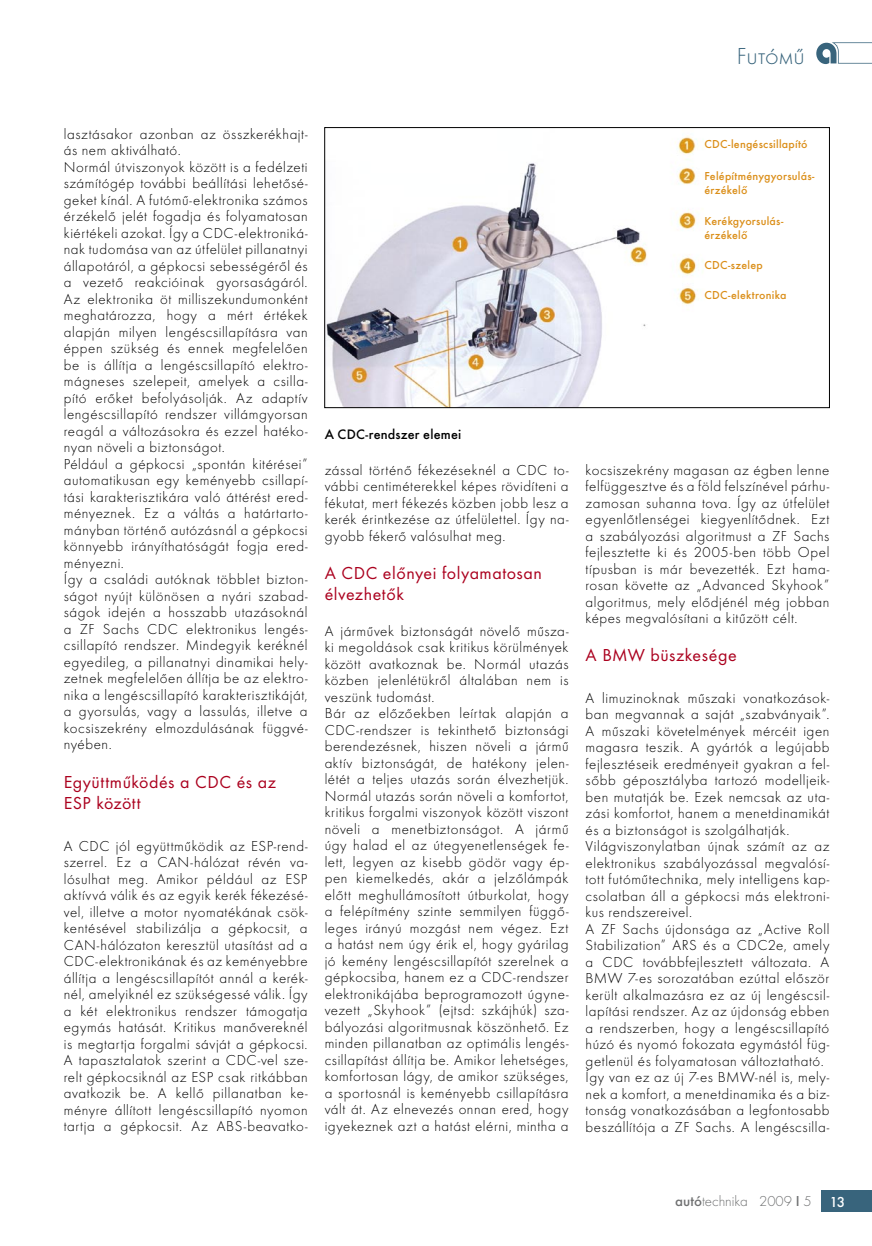
<style>
.page{position:relative;width:872px;height:1246px;background:#fff}
.page>*{position:absolute;margin:0;border:0;box-sizing:border-box;transform-origin:0 0}
.fülcim{font:300 24px "Futura TOT";color:#38647c}
.alcim{font:18px/21.6px "Futura TOT Boo";letter-spacing:.03em;color:#ab011e}
.szöveg{font:300 15px/16.5px "Futura TOT";letter-spacing:.035em;color:#000;text-align:justify}
.t1{font:300 15px "Futura TOT";color:#707172}
.t2{font:500 15px "Futura TOT";color:#fff}
.kepalairas{font:500 14.25px "Futura TOT";letter-spacing:.01em;color:#000}
.kepalairas-2{font:500 12px/14.4px "Futura TOT";letter-spacing:.02em;color:#db8f1a}
.s1{font-weight:500}
</style>
<div class="page">
<div style="left:821px;top:1191px;width:51px;height:21px;background:#38647c"></div>
<svg style="left:816px;top:42px;width:56px;height:22px"></svg>
<img style="left:326px;top:136px;width:377px;height:270px">
<div style="left:324px;top:127px;width:505px;height:281px;border:1px solid #000"></div>
<p class="fülcim" style="left:737px;top:42px;width:70px">Futómű</p>
<p class="szöveg" style="left:64px;top:126px;width:245px">lasztásakor azonban az összkerékhajt&shy;ás nem aktiválható.</p>
<p class="szöveg" style="left:64px;top:159px;width:245px">Normál útviszonyok között is a fedélzeti számítógép további beállítási lehetősé&shy;geket kínál. A futómű-elektronika számos érzékelő jelét fogadja és folyamatosan kiértékeli azokat. Így a CDC-elektroniká&shy;nak tudomása van az útfelület pillanatnyi állapotáról, a gépkocsi sebességéről és a vezető reakcióinak gyorsaságáról.<br>Az elektronika öt milliszekundumonként meghatározza, hogy a mért értékek alapján milyen lengéscsillapításra van éppen szükség és ennek megfelelően be is állítja a lengéscsillapító elektro&shy;mágneses szelepeit, amelyek a csilla&shy;pító erőket befolyásolják. Az adaptív lengéscsillapító rendszer villámgyorsan reagál a változásokra és ezzel hatéko&shy;nyan növeli a biztonságot.</p>
<p class="szöveg" style="left:64px;top:456px;width:245px">Például a gépkocsi „spontán kitérései” automatikusan egy keményebb csillapí&shy;tási karakterisztikára való áttérést ered&shy;ményeznek. Ez a váltás a határtarto&shy;mányban történő autózásnál a gépkocsi könnyebb irányíthatóságát fogja ered&shy;ményezni.</p>
<p class="szöveg" style="left:64px;top:571px;width:245px">Így a családi autóknak többlet bizton&shy;ságot nyújt különösen a nyári szabad&shy;ságok idején a hosszabb utazásoknál a ZF Sachs CDC elektronikus lengés&shy;csillapító rendszer. Mindegyik keréknél egyedileg, a pillanatnyi dinamikai hely&shy;zetnek megfelelően állítja be az elektro&shy;nika a lengéscsillapító karakterisztikáját, a gyorsulás, vagy a lassulás, illetve a kocsiszekrény elmozdulásának függvé&shy;nyében.</p>
<p class="alcim" style="left:64px;top:770px;width:214px">Együttműködés a CDC és az<br>ESP között</p>
<p class="szöveg" style="left:64px;top:837px;width:245px">A CDC jól együttműködik az ESP-rend&shy;szerrel. Ez a CAN-hálózat révén va&shy;lósulhat meg. Amikor például az ESP aktívvá válik és az egyik kerék fékezésé&shy;vel, illetve a motor nyomatékának csök&shy;kentésével stabilizálja a gépkocsit, a CAN-hálózaton keresztül utasítást ad a CDC-elektronikának és az keményebbre állítja a lengéscsillapítót annál a kerék&shy;nél, amelyiknél ez szükségessé válik. Így a két elektronikus rendszer támogatja egymás hatását. Kritikus manővereknél is megtartja forgalmi sávját a gépkocsi.<br>A tapasztalatok szerint a CDC-vel sze&shy;relt gépkocsiknál az ESP csak ritkábban avatkozik be. A kellő pillanatban ke&shy;ményre állított lengéscsillapító nyomon tartja a gépkocsit. Az ABS-beavatko-</p>
<p class="kepalairas" style="left:325px;top:425px;width:138px">A CDC-rendszer elemei</p>
<p class="szöveg" style="left:325px;top:462px;width:245px">zással történő fékezéseknél a CDC to&shy;vábbi centiméterekkel képes rövidíteni a fékutat, mert fékezés közben jobb lesz a kerék érintkezése az útfelülettel. Így na&shy;gyobb fékerő valósulhat meg.</p>
<p class="alcim" style="left:325px;top:562px;width:219px">A CDC előnyei folyamatosan élvezhetők</p>
<p class="szöveg" style="left:325px;top:622px;width:245px">A járművek biztonságát növelő műsza&shy;ki megoldások csak kritikus körülmények között avatkoznak be. Normál utazás közben jelenlétükről általában nem is veszünk tudomást.</p>
<p class="szöveg" style="left:325px;top:705px;width:245px">Bár az előzőekben leírtak alapján a CDC-rendszer is tekinthető biztonsági berendezésnek, hiszen növeli a jármű aktív biztonságát, de hatékony jelen&shy;létét a teljes utazás során élvezhetjük.<br>Normál utazás során növeli a komfortot, kritikus forgalmi viszonyok között viszont növeli a menetbiztonságot. A jármű úgy halad el az útegyenetlenségek fe&shy;lett, legyen az kisebb gödör vagy ép&shy;pen kiemelkedés, akár a jelzőlámpák előtt meghullámosított útburkolat, hogy a felépítmény szinte semmilyen függő&shy;leges irányú mozgást nem végez. Ezt a hatást nem úgy érik el, hogy gyárilag jó kemény lengéscsillapítót szerelnek a gépkocsiba, hanem ez a CDC-rendszer elektronikájába beprogramozott úgyne&shy;vezett „Skyhook” (ejtsd: szkájhúk) sza&shy;bályozási algoritmusnak köszönhető. Ez minden pillanatban az optimális lengés&shy;csillapítást állítja be. Amikor lehetséges, komfortosan lágy, de amikor szükséges, a sportosnál is keményebb csillapításra vált át. Az elnevezés onnan ered, hogy igyekeznek azt a hatást elérni, mintha a</p>
<p class="kepalairas-2" style="left:704px;top:137px;width:105px">CDC-lengéscsillapító</p>
<p class="kepalairas-2" style="left:704px;top:169px;width:112px">Felépítménygyorsulás&shy;érzékelő</p>
<p class="kepalairas-2" style="left:704px;top:214px;width:80px">Kerékgyorsulás&shy;érzékelő</p>
<p class="kepalairas-2" style="left:704px;top:258px;width:60px">CDC-szelep</p>
<p class="kepalairas-2" style="left:704px;top:288px;width:83px">CDC-elektronika</p>
<p class="szöveg" style="left:585px;top:462px;width:245px">kocsiszekrény magasan az égben lenne felfüggesztve és a föld felszínével párhu&shy;zamosan suhanna tova. Így az útfelület egyenlőtlenségei kiegyenlítődnek. Ezt a szabályozási algoritmust a ZF Sachs fejlesztette ki és 2005-ben több Opel típusban is már bevezették. Ezt hama&shy;rosan követte az „Advanced Skyhook” algoritmus, mely elődjénél még jobban képes megvalósítani a kitűzött célt.</p>
<p class="alcim" style="left:585px;top:644px;width:153px">A BMW büszkesége</p>
<p class="szöveg" style="left:585px;top:690px;width:245px">A limuzinoknak műszaki vonatkozások&shy;ban megvannak a saját „szabványaik”.<br>A műszaki követelmények mércéit igen magasra teszik. A gyártók a legújabb fejlesztéseik eredményeit gyakran a fel&shy;sőbb géposztályba tartozó modelljeik&shy;ben mutatják be. Ezek nemcsak az uta&shy;zási komfortot, hanem a menetdinamikát és a biztonságot is szolgálhatják.</p>
<p class="szöveg" style="left:585px;top:838px;width:245px">Világviszonylatban újnak számít az az elektronikus szabályozással megvalósí&shy;tott futóműtechnika, mely intelligens kap&shy;csolatban áll a gépkocsi más elektroni&shy;kus rendszereivel.</p>
<p class="szöveg" style="left:585px;top:921px;width:245px">A ZF Sachs újdonsága az „Active Roll Stabilization” ARS és a CDC2e, amely a CDC továbbfejlesztett változata. A BMW 7-es sorozatában ezúttal először került alkalmazásra ez az új lengéscsil&shy;lapítási rendszer. Az az újdonság ebben a rendszerben, hogy a lengéscsillapító húzó és nyomó fokozata egymástól füg&shy;getlenül és folyamatosan változtatható.</p>
<p class="szöveg" style="left:585px;top:1069px;width:245px">Így van ez az új 7-es BMW-nél is, mely&shy;nek a komfort, a menetdinamika és a biz&shy;tonság vonatkozásában a legfontosabb beszállítója a ZF Sachs. A lengéscsilla-</p>
<p class="t1" style="left:675px;top:1193px;width:138px"><span class="s1">autó</span>technika 2009 <span class="s1">I</span> 5</p>
<p class="t2" style="left:829px;top:1193px;width:18px">13</p>
</div>
